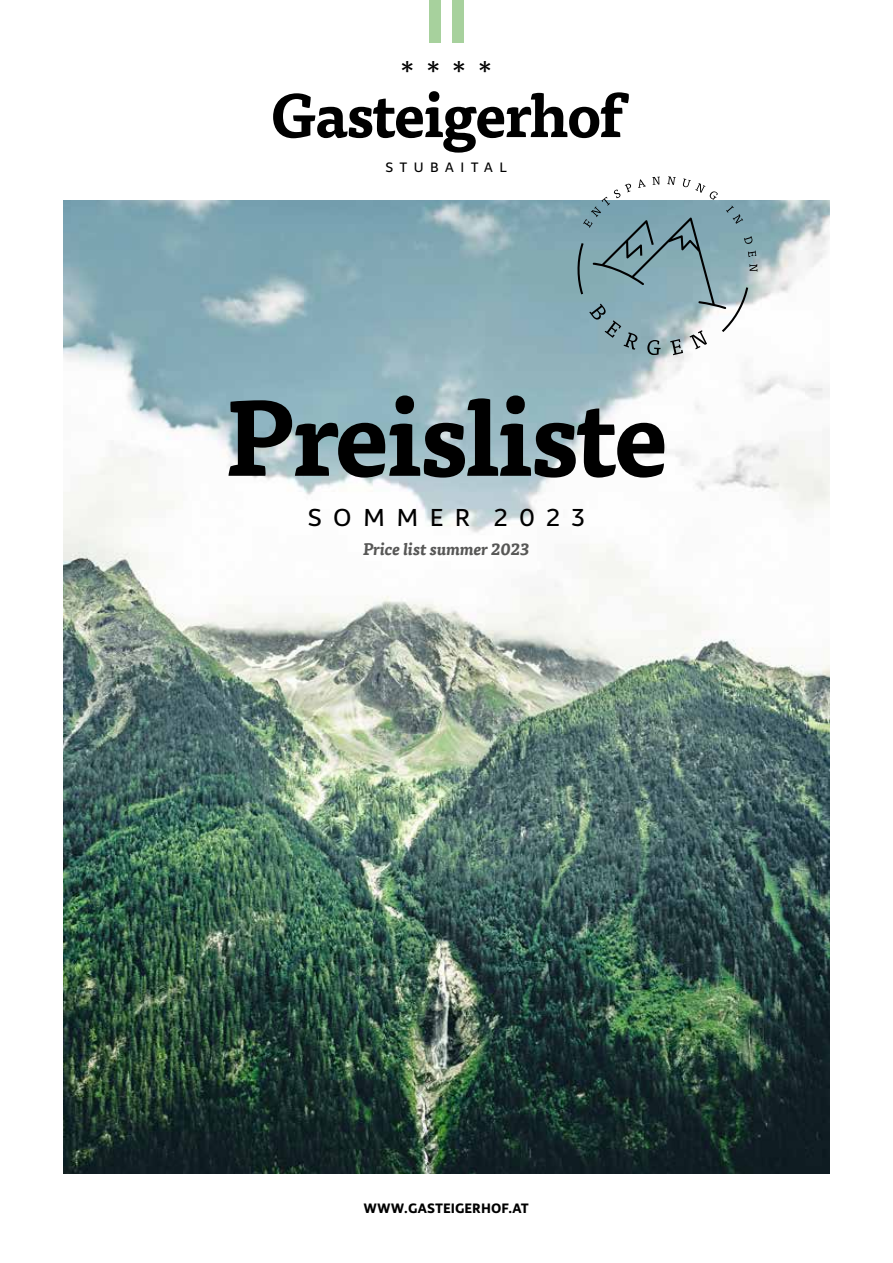
<style>
.page{position:relative;width:893px;height:1263px;background:#fff}
.page>*{position:absolute;margin:0;border:0;box-sizing:border-box;transform-origin:0 0}
.t1{font:700 105px "Tisa Pro";letter-spacing:-.03em;color:#000}
.t2{font:700 60px "Tisa Pro";letter-spacing:-.03em;color:#000}
.t3{font:33px "Tisa Pro";color:#000}
.t4{font:27px "Rehn";letter-spacing:.42em;color:#000}
.t5{font:italic 700 16.5px "Tisa Pro";color:#575756}
.t6{font:700 15px "Rehn";color:#000}
.t7{font:15px "Rehn";letter-spacing:.42em;color:#000}
</style>
<div class="page">
<img style="left:64px;top:200px;width:765px;height:974px">
<div style="left:452px;top:0;width:11px;height:43px;background:#a7d19d"></div>
<div style="left:429px;top:0;width:12px;height:43px;background:#a7d19d"></div>
<svg style="left:576px;top:176px;width:181px;height:179px"></svg>
<h3 class="t3" style="left:401px;top:48px;width:93px">****</h3>
<h2 class="t2" style="left:270px;top:67px;width:354px">Gasteigerhof</h2>
<p class="t7" style="left:385px;top:157px;width:123px">STUBAITAL</p>
<h1 class="t1" style="left:224px;top:353px;width:446px">Preisliste</h1>
<h3 class="t4" style="left:308px;top:500px;width:279px">SOMMER 2023</h3>
<p class="t5" style="left:363px;top:536px;width:168px">Price list summer 2023</p>
<p class="t6" style="left:364px;top:1198px;width:167px">WWW.GASTEIGERHOF.AT</p>
</div>
